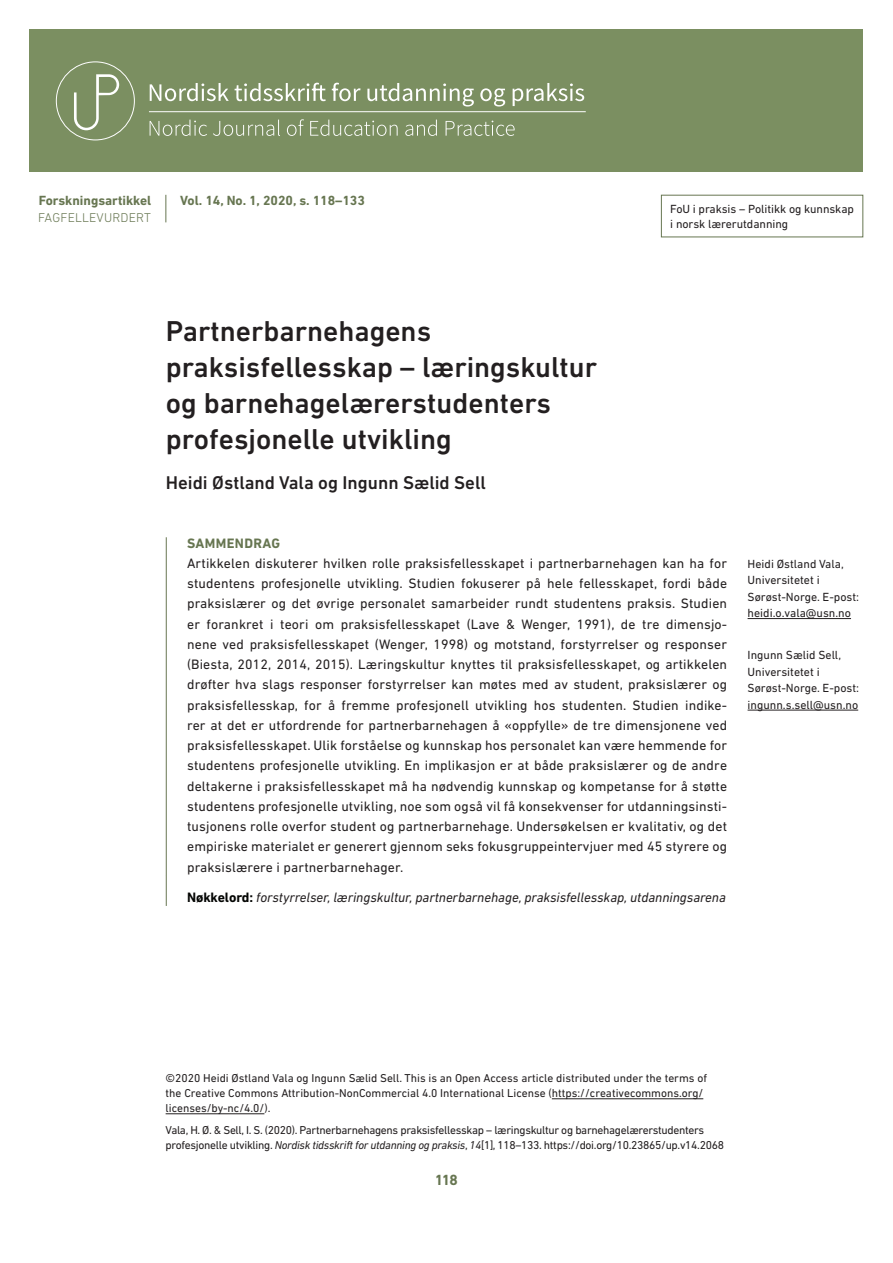
<style>
.page{position:relative;width:893px;height:1263px;background:#fff}
.page>*{position:absolute;margin:0;border:0;box-sizing:border-box;transform-origin:0 0}
.t1{font:500 29.25px/36px "DIN Next LT Pro";color:#231f20}
.t2{font:500 18.75px "DIN Next LT Pro";color:#231f20}
.t3{font:700 15px "DIN Next LT Pro";color:#677651}
.t4{font:13.8px/20.2px "DIN Next LT Pro";letter-spacing:.01em;color:#231f20;text-align:justify}
.t5{font:italic 13.8px "DIN Next LT Pro";letter-spacing:-.005em;color:#231f20}
.t6{font:700 13.8px "DIN Next LT Pro";letter-spacing:.025em;color:#677651}
.t7{font:700 13.5px "DIN Next LT Pro";color:#677651}
.t8{font:300 12.9px "DIN Next LT Pro";letter-spacing:.015em;color:#677651}
.t9{font:12px/16.5px "DIN Next LT Pro";color:#231f20}
.t10{font:11.7px/15px "DIN Next LT Pro";letter-spacing:-.025em;color:#231f20}
.t11{font:11.7px/15px "DIN Next LT Pro";color:#231f20}
.s1{font-weight:700;font-style:normal;color:#040503}
.s2{font-style:italic}
</style>
<div class="page">
<svg style="left:165px;top:195px;width:1px;height:27px"></svg>
<hr style="left:552px;top:1098px;width:151px;height:1px;background:#231f20">
<hr style="left:166px;top:1113px;width:98px;height:1px;background:#231f20">
<div style="left:30px;top:30px;width:833px;height:142px;background:#7b8f61"></div>
<div style="left:56px;top:61px;width:79px;height:79px;border:1px solid #fff;border-radius:50%"></div>
<svg style="left:74px;top:74px;width:45px;height:56px"></svg>
<svg style="left:150px;top:120px;width:57px;height:16px"></svg>
<svg style="left:213px;top:120px;width:67px;height:16px"></svg>
<svg style="left:287px;top:119px;width:17px;height:17px"></svg>
<svg style="left:310px;top:120px;width:88px;height:16px"></svg>
<svg style="left:405px;top:120px;width:32px;height:16px"></svg>
<svg style="left:446px;top:121px;width:69px;height:15px"></svg>
<hr style="left:149px;top:111px;width:437px;height:1px;background:#fff">
<svg style="left:150px;top:83px;width:79px;height:18px"></svg>
<svg style="left:235px;top:83px;width:91px;height:18px"></svg>
<svg style="left:332px;top:83px;width:29px;height:18px"></svg>
<svg style="left:367px;top:83px;width:107px;height:24px"></svg>
<svg style="left:480px;top:88px;width:25px;height:19px"></svg>
<svg style="left:513px;top:83px;width:71px;height:23px"></svg>
<hr style="left:748px;top:618px;width:103px;height:1px;background:#231f20">
<hr style="left:748px;top:710px;width:110px;height:1px;background:#231f20">
<div style="left:661px;top:195px;width:202px;height:42px;border:1px solid #677651"></div>
<hr style="left:166px;top:537px;width:1px;height:338px;background:#677651">
<hr style="left:166px;top:875px;width:1px;height:31px;background:#677651">
<p class="t7" style="left:39px;top:192px;width:114px">Forskningsartikkel</p>
<p class="t7" style="left:180px;top:192px;width:186px">Vol. 14, No. 1, 2020, s. 118–133</p>
<p class="t8" style="left:38px;top:210px;width:114px">FAGFELLEVURDERT</p>
<h1 class="t1" style="left:166px;top:313px;width:433px">Partnerbarnehagens praksisfellesskap – læringskultur og barnehagelærerstudenters profesjonelle utvikling</h1>
<h2 class="t2" style="left:166px;top:472px;width:322px">Heidi Østland Vala og Ingunn Sælid Sell</h2>
<p class="t9" style="left:670px;top:201px;width:185px;line-height:15px">FoU i praksis – Politikk og kunnskap i norsk lærerutdanning</p>
<p class="t6" style="left:187px;top:535px;width:94px">SAMMENDRAG</p>
<p class="t4" style="left:187px;top:553px;width:542px">Artikkelen diskuterer hvilken rolle praksisfellesskapet i partnerbarnehagen kan ha for studentens profesjonelle utvikling. Studien fokuserer på hele fellesskapet, fordi både praksislærer og det øvrige personalet samarbeider rundt studentens praksis. Studien er forankret i teori om praksisfellesskapet (Lave &amp; Wenger, 1991), de tre dimensjo&shy;nene ved praksisfellesskapet (Wenger, 1998) og motstand, forstyrrelser og responser (Biesta, 2012, 2014, 2015). Læringskultur knyttes til praksisfellesskapet, og artikkelen drøfter hva slags responser forstyrrelser kan møtes med av student, praksislærer og praksisfellesskap, for å fremme profesjonell utvikling hos studenten. Studien indike&shy;rer at det er utfordrende for partnerbarnehagen å «oppfylle» de tre dimensjonene ved praksisfellesskapet. Ulik forståelse og kunnskap hos personalet kan være hemmende for studentens profesjonelle utvikling. En implikasjon er at både praksislærer og de andre deltakerne i praksisfellesskapet må ha nødvendig kunnskap og kompetanse for å støtte studentens profesjonelle utvikling, noe som også vil få konsekvenser for utdanningsinsti&shy;tusjonens rolle overfor student og partnerbarnehage. Undersøkelsen er kvalitativ, og det empiriske materialet er generert gjennom seks fokusgruppeintervjuer med 45 styrere og praksislærere i partnerbarnehager.</p>
<p class="t5" style="left:187px;top:890px;width:540px"><span class="s1">Nøkkelord:</span> forstyrrelser, læringskultur, partnerbarnehage, praksisfellesskap, utdanningsarena</p>
<p class="t9" style="left:748px;top:555px;width:113px">Heidi Østland Vala,<br>Universitetet i<br>Sørøst-Norge. E-post: heidi.o.vala@usn.no</p>
<p class="t9" style="left:748px;top:647px;width:113px">Ingunn Sælid Sell,<br>Universitetet i<br>Sørøst-Norge. E-post: ingunn.s.sell@usn.no</p>
<p class="t11" style="left:166px;top:1070px;width:543px">©2020 Heidi Østland Vala og Ingunn Sælid Sell. This is an Open Access article distributed under the terms of the Creative Commons Attribution-NonCommercial 4.0 International License (https://creativecommons.org/ licenses/by-nc/4.0/).</p>
<p class="t10" style="left:166px;top:1122px;width:560px">Vala, H. Ø. &amp; Sell, I. S. (2020). Partnerbarnehagens praksisfellesskap – læringskultur og barnehagelærerstudenters profesjonelle utvikling. <span class="s2">Nordisk tidsskrift for utdanning og praksis</span>, <span class="s2">14</span>[1], 118–133. https://doi.org/10.23865/up.v14.2068</p>
<p class="t3" style="left:435px;top:1171px;width:24px">118</p>
</div>
